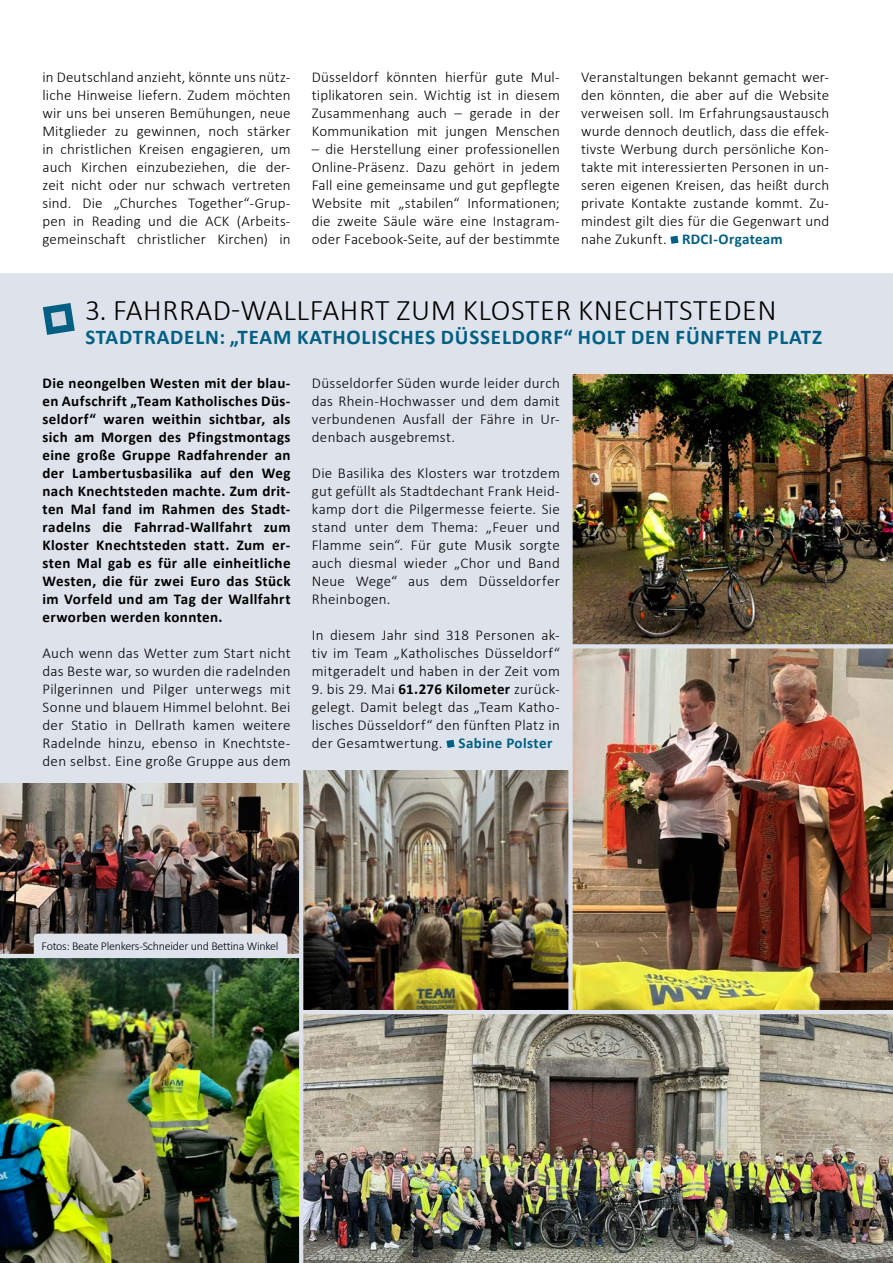
<style>
.page{position:relative;width:893px;height:1263px;background:#dde2eb}
.page>*{position:absolute;margin:0;border:0;box-sizing:border-box;transform-origin:0 0}
.t1{font:300 30px "Calibri";letter-spacing:.02em;color:#000}
.t2{font:700 21px "Calibri";letter-spacing:.04em;color:#005f83}
.t3{font:300 15px/18px "Calibri";letter-spacing:.015em;color:#000;text-align:justify}
.t4{font:700 15px/18px "Calibri";letter-spacing:.025em;color:#000;text-align:justify}
.t5{font:300 12px "Calibri";letter-spacing:-.02em;color:#000}
.s1{font-weight:700;color:#005f83}
.s2{font-weight:700}
</style>
<div class="page">
<svg style="left:446px;top:740px;width:9px;height:8px"></svg>
<svg style="left:43px;top:303px;width:32px;height:32px"></svg>
<div style="left:0;top:0;width:893px;height:272px;background:#fff"></div>
<svg style="left:670px;top:236px;width:8px;height:8px"></svg>
<img style="left:573px;top:375px;width:320px;height:635px">
<img style="left:0;top:784px;width:299px;height:479px">
<img style="left:303px;top:1014px;width:590px;height:249px">
<img style="left:303px;top:771px;width:265px;height:239px">
<svg style="left:573px;top:644px;width:320px;height:4px"></svg>
<svg style="left:299px;top:841px;width:1px;height:422px"></svg>
<hr style="left:0;top:954px;width:301px;height:4px;background:#dde2eb">
<svg style="left:34px;top:933px;width:253px;height:21px"></svg>
<p class="t3" style="left:43px;top:68px;width:250px">in Deutschland anzieht, könnte uns nütz&shy;liche Hinweise liefern. Zudem möchten wir uns bei unseren Bemühungen, neue Mitglieder zu gewinnen, noch stärker in christlichen Kreisen engagieren, um auch Kirchen einzubeziehen, die der&shy;zeit nicht oder nur schwach vertreten sind. Die „Churches Together“-Grup&shy;pen in Reading und die ACK (Arbeits&shy;gemeinschaft christlicher Kirchen) in</p>
<p class="t3" style="left:312px;top:68px;width:250px">Düsseldorf könnten hierfür gute Mul&shy;tiplikatoren sein. Wichtig ist in diesem Zusammenhang auch – gerade in der Kommunikation mit jungen Menschen</p>
<p class="t3" style="left:312px;top:140px;width:250px">– die Herstellung einer professionellen Online-Präsenz. Dazu gehört in jedem Fall eine gemeinsame und gut gepflegte Website mit „stabilen“ Informationen; die zweite Säule wäre eine Instagram&shy;oder Facebook-Seite, auf der bestimmte</p>
<p class="t3" style="left:581px;top:68px;width:250px">Veranstaltungen bekannt gemacht wer&shy;den könnten, die aber auf die Website verweisen soll. Im Erfahrungsaustausch wurde dennoch deutlich, dass die effek&shy;tivste Werbung durch persönliche Kon&shy;takte mit interessierten Personen in un&shy;seren eigenen Kreisen, das heißt durch private Kontakte zustande kommt. Zu&shy;mindest gilt dies für die Gegenwart und nahe Zukunft. <span class="s1">RDCI-Orgateam</span></p>
<h1 class="t1" style="left:85px;top:292px;width:693px">3. FAHRRAD-WALLFAHRT ZUM KLOSTER KNECHTSTEDEN</h1>
<h2 class="t2" style="left:85px;top:322px;width:738px">STADTRADELN: „TEAM KATHOLISCHES DÜSSELDORF“ HOLT DEN FÜNFTEN PLATZ</h2>
<p class="t4" style="left:43px;top:374px;width:250px">Die neongelben Westen mit der blau&shy;en Aufschrift „Team Katholisches Düs&shy;seldorf“ waren weithin sichtbar, als sich am Morgen des Pfingstmontags eine große Gruppe Radfahrender an der Lambertusbasilika auf den Weg nach Knechtsteden machte. Zum drit&shy;ten Mal fand im Rahmen des Stadt&shy;radelns die Fahrrad-Wallfahrt zum Kloster Knechtsteden statt. Zum er&shy;sten Mal gab es für alle einheitliche Westen, die für zwei Euro das Stück im Vorfeld und am Tag der Wallfahrt erworben werden konnten.</p>
<p class="t3" style="left:43px;top:644px;width:250px">Auch wenn das Wetter zum Start nicht das Beste war, so wurden die radelnden Pilgerinnen und Pilger unterwegs mit Sonne und blauem Himmel belohnt. Bei der Statio in Dellrath kamen weitere Radelnde hinzu, ebenso in Knechtste&shy;den selbst. Eine große Gruppe aus dem</p>
<p class="t3" style="left:312px;top:374px;width:250px">Düsseldorfer Süden wurde leider durch das Rhein-Hochwasser und dem damit verbundenen Ausfall der Fähre in Ur&shy;denbach ausgebremst.</p>
<p class="t3" style="left:312px;top:464px;width:250px">Die Basilika des Klosters war trotzdem gut gefüllt als Stadtdechant Frank Heid&shy;kamp dort die Pilgermesse feierte. Sie stand unter dem Thema: „Feuer und Flamme sein“. Für gute Musik sorgte auch diesmal wieder „Chor und Band Neue Wege“ aus dem Düsseldorfer Rheinbogen.</p>
<p class="t3" style="left:312px;top:626px;width:250px">In diesem Jahr sind 318 Personen ak&shy;tiv im Team „Katholisches Düsseldorf“ mitgeradelt und haben in der Zeit vom</p>
<p class="t3" style="left:312px;top:680px;width:250px">9. bis 29. Mai <span class="s2">61.276 Kilometer</span> zurück&shy;gelegt. Damit belegt das „Team Katho&shy;lisches Düsseldorf“ den fünften Platz in der Gesamtwertung. <span class="s1">Sabine Polster</span></p>
<p class="t5" style="left:42px;top:938px;width:238px">Fotos: Beate Plenkers-Schneider und Bettina Winkel</p>
</div>
